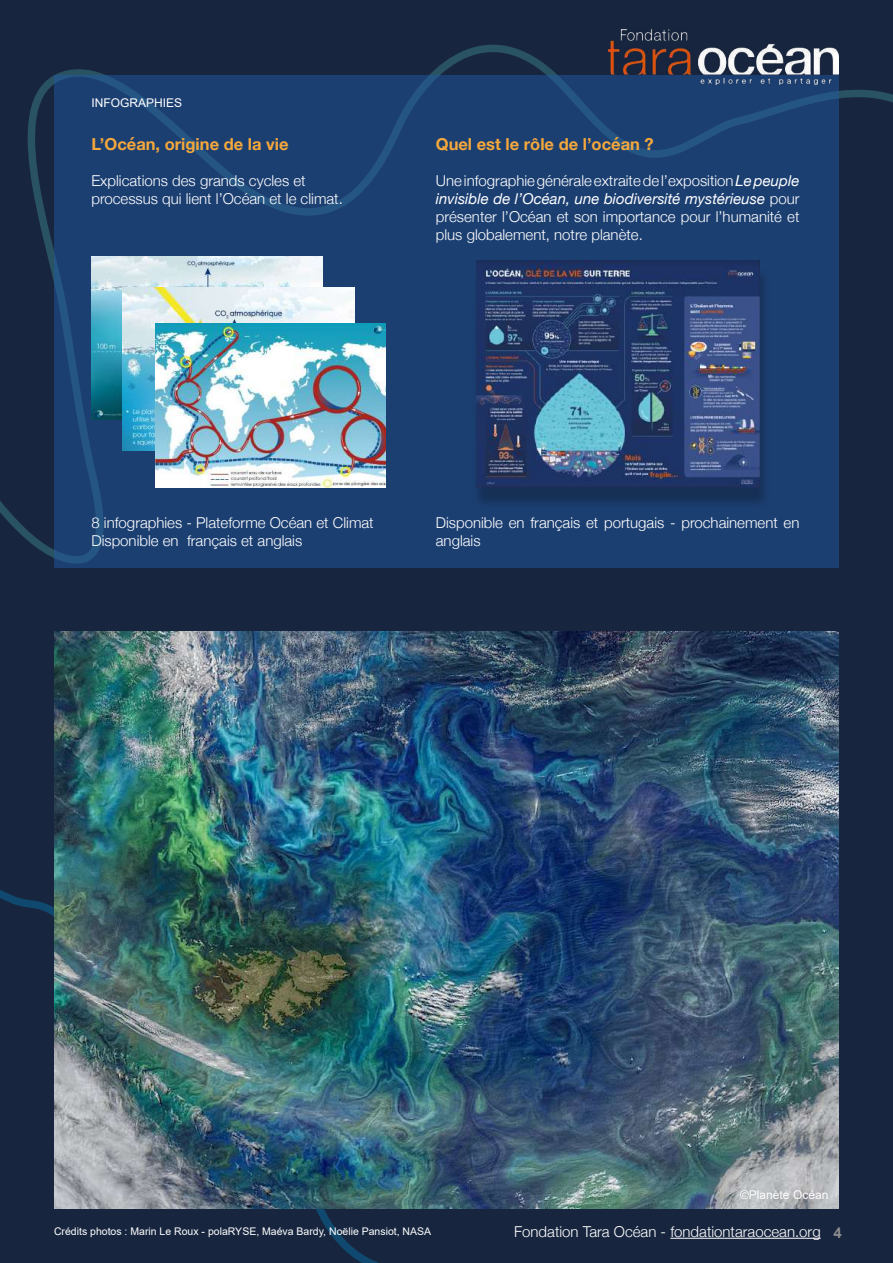
<style>
.page{position:relative;width:893px;height:1263px;background:#fff}
.page>*{position:absolute;margin:0;border:0;box-sizing:border-box;transform-origin:0 0}
.t1{font:700 16.5px "Helvetica Neue";color:#f5a83b}
.t2{font:300 15px/18px "Helvetica Neue";color:#fff}
.t3{font:700 15px "Arial";color:#8b8c8c}
.t4{font:12px "Arial";color:#fff}
.t5{font:10.5px "Arial";color:#fff}
.s1{font-weight:400;font-style:italic}
</style>
<div class="page">
<div style="left:0;top:568px;width:893px;height:695px;background:#17253f"></div>
<div style="left:0;top:0;width:893px;height:568px;background:#17253f"></div>
<div style="left:54px;top:75px;width:785px;height:493px;background:#1c3f72"></div>
<img style="left:91px;top:256px;width:232px;height:164px">
<img style="left:123px;top:287px;width:231px;height:164px">
<img style="left:155px;top:323px;width:231px;height:164px">
<div style="left:472px;top:267px;width:299px;height:243px;background:#000;opacity:.25"></div>
<img style="left:476px;top:261px;width:283px;height:226px">
<div style="left:0;top:883px;width:484px;height:380px;background:#17253f"></div>
<img style="left:54px;top:631px;width:785px;height:578px">
<hr style="left:670px;top:1238px;width:151px;height:1px;background:#fff">
<img style="left:608px;top:30px;width:231px;height:55px">
<p class="t4" style="left:91px;top:94px;width:92px">INFOGRAPHIES</p>
<p class="t1" style="left:91px;top:131px;width:199px">L’Océan, origine de la vie</p>
<p class="t2" style="left:91px;top:171px;width:253px">Explications des grands cycles et processus qui lient l’Océan et le climat.</p>
<p class="t1" style="left:436px;top:131px;width:219px">Quel est le rôle de l’océan ?</p>
<p class="t2" style="left:436px;top:171px;width:365px;text-align:justify">Une infographie générale extraite de l’exposition <span class="s1">Le peuple invisible de l’Océan, une biodiversité mystérieuse</span> pour présenter l’Océan et son importance pour l’humanité et plus globalement, notre planète.</p>
<p class="t2" style="left:91px;top:513px;width:284px">8 infographies - Plateforme Océan et Climat<br>Disponible en français et anglais</p>
<p class="t2" style="left:436px;top:513px;width:365px">Disponible en français et portugais - prochainement en anglais</p>
<p class="t4" style="left:740px;top:1186px;width:90px">©Planète Océan</p>
<p class="t5" style="left:54px;top:1224px;width:379px">Crédits photos : Marin Le Roux - polaRYSE, Maéva Bardy, Noëlie Pansiot, NASA</p>
<p class="t2" style="left:514px;top:1221px;width:308px">Fondation Tara Océan - fondationtaraocean.org</p>
<p class="t3" style="left:834px;top:1222px;width:10px">4</p>
</div>
